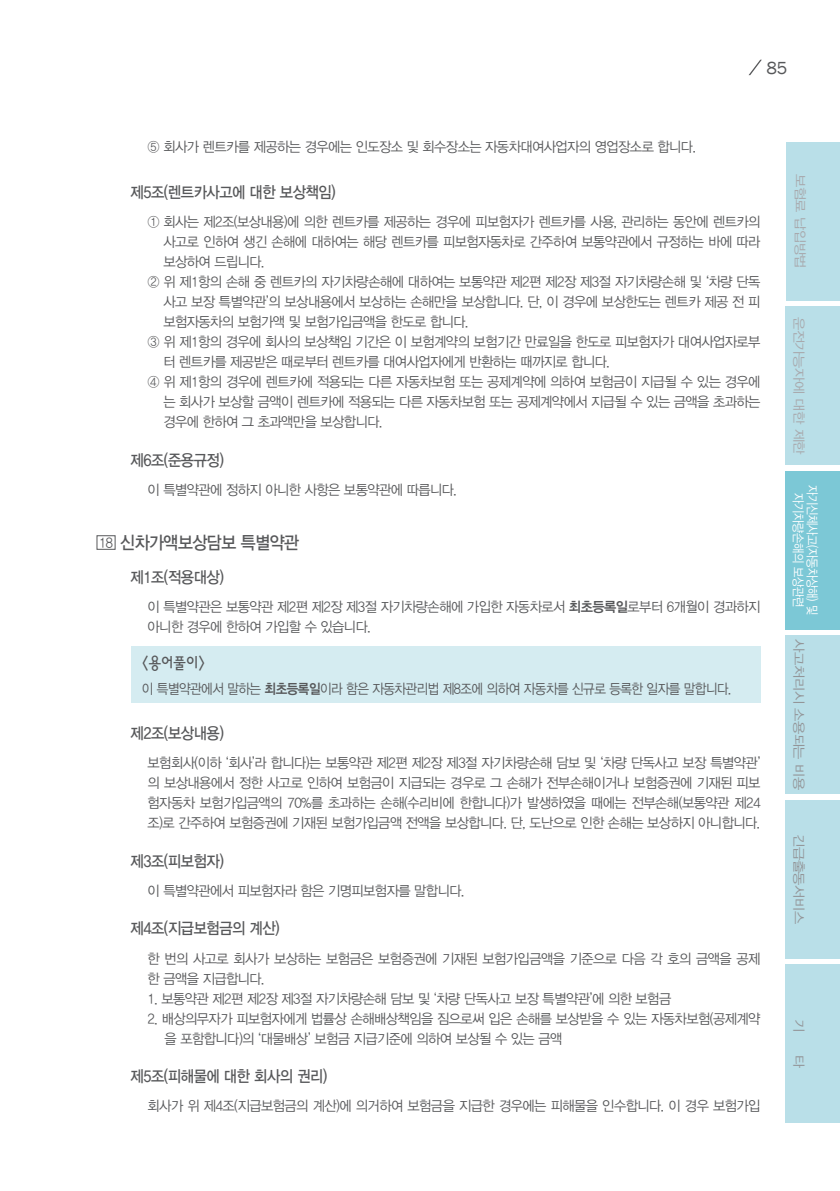
<style>
.page{position:relative;width:840px;height:1191px;background:#fff}
.page>*{position:absolute;margin:0;border:0;box-sizing:border-box;transform-origin:0 0}
.특별약관{font:18px "YDVYGO Std 33";letter-spacing:-.03em;color:#57585a;scale:.9 1}
.t1{font:18px "Franklin Gothic";color:#57585a}
.제1절{font:16px "YDVYGO Std 33";letter-spacing:-.03em;color:#57585a;scale:.9 1}
.용어풀이{font:16px "YDVYGO Std 23";color:#57585a;scale:.9 1}
.본문{font:14px/20px "YDVYGO Std 32";letter-spacing:-.04em;color:#57585a;text-align:justify;scale:.95 1}
.본문_내어쓰기{font:14px/20px "YDVYGO Std 32";letter-spacing:-.04em;color:#57585a;scale:.95 1}
.팁{font:14px "YDVYGO Std 32";letter-spacing:-.04em;color:#57585a;scale:.9 1}
.목차_본문{font:14px "YDVYGO Std 32";color:#57585a;scale:.9 1}
.t2{font:12.8px/14px "YDVYGO Std 12";letter-spacing:-.03em;color:#fff;text-align:center;scale:.87 1}
.t3{font:12.8px "YDVYGO Std 12";letter-spacing:-.03em;color:#939598;scale:1.12 1}
.t4{font:12.8px "YDVYGO Std 12";letter-spacing:-.03em;color:#a8a9ad;scale:1.12 1}
.s1{font-family:"YDVYGO Std 34"}
</style>
<div class="page">
<div style="left:785px;top:142px;width:54px;height:158px;background:#b9dfe8"></div>
<div style="left:784px;top:306px;width:55px;height:159px;background:#b9dfe8"></div>
<div style="left:784px;top:471px;width:55px;height:158px;background:#7cc8d6"></div>
<div style="left:784px;top:635px;width:55px;height:159px;background:#b9dfe8"></div>
<div style="left:784px;top:799px;width:55px;height:159px;background:#b9dfe8"></div>
<div style="left:784px;top:964px;width:55px;height:159px;background:#b9dfe8"></div>
<svg style="left:748px;top:60px;width:13px;height:15px"></svg>
<div style="left:96px;top:535px;width:19px;height:15px;border:1px solid #57585a"></div>
<div style="left:130px;top:646px;width:630px;height:57px;background:#d5ecf1"></div>
<p class="t1" style="left:766px;top:57px;width:23px">85</p>
<p class="본문" style="left:147px;top:137px;width:578px">⑤ 회사가 렌트카를 제공하는 경우에는 인도장소 및 회수장소는 자동차대여사업자의 영업장소로 합니다.</p>
<p class="제1절" style="left:130px;top:184px;width:229px">제5조(렌트카사고에 대한 보상책임)</p>
<p class="본문" style="left:163px;top:212px;width:629px;text-indent:-16px">① 회사는 제2조(보상내용)에 의한 렌트카를 제공하는 경우에 피보험자가 렌트카를 사용, 관리하는 동안에 렌트카의 사고로 인하여 생긴 손해에 대하여는 해당 렌트카를 피보험자동차로 간주하여 보통약관에서 규정하는 바에 따라 보상하여 드립니다.</p>
<p class="본문" style="left:163px;top:272px;width:629px;text-indent:-16px">② 위 제1항의 손해 중 렌트카의 자기차량손해에 대하여는 보통약관 제2편 제2장 제3절 자기차량손해 및 ‘차량 단독 사고 보장 특별약관’의 보상내용에서 보상하는 손해만을 보상합니다. 단, 이 경우에 보상한도는 렌트카 제공 전 피 보험자동차의 보험가액 및 보험가입금액을 한도로 합니다.</p>
<p class="본문" style="left:163px;top:332px;width:629px;text-indent:-16px">③ 위 제1항의 경우에 회사의 보상책임 기간은 이 보험계약의 보험기간 만료일을 한도로 피보험자가 대여사업자로부 터 렌트카를 제공받은 때로부터 렌트카를 대여사업자에게 반환하는 때까지로 합니다.</p>
<p class="본문" style="left:163px;top:372px;width:629px;text-indent:-16px">④ 위 제1항의 경우에 렌트카에 적용되는 다른 자동차보험 또는 공제계약에 의하여 보험금이 지급될 수 있는 경우에 는 회사가 보상할 금액이 렌트카에 적용되는 다른 자동차보험 또는 공제계약에서 지급될 수 있는 금액을 초과하는 경우에 한하여 그 초과액만을 보상합니다.</p>
<p class="제1절" style="left:130px;top:452px;width:105px">제6조(준용규정)</p>
<p class="본문" style="left:147px;top:480px;width:327px">이 특별약관에 정하지 아니한 사항은 보통약관에 따릅니다.</p>
<p class="목차_본문" style="left:99px;top:536px;width:17px">18</p>
<p class="특별약관" style="left:120px;top:533px;width:200px">신차가액보상담보 특별약관</p>
<p class="제1절" style="left:130px;top:569px;width:105px">제1조(적용대상)</p>
<p class="본문" style="left:147px;top:597px;width:646px">이 특별약관은 보통약관 제2편 제2장 제3절 자기차량손해에 가입한 자동차로서 <span class="s1">최초등록일</span>로부터 6개월이 경과하지 아니한 경우에 한하여 가입할 수 있습니다.</p>
<p class="용어풀이" style="left:142px;top:655px;width:72px">&lt;용어풀이&gt;</p>
<p class="팁" style="left:142px;top:682px;width:656px">이 특별약관에서 말하는 <span class="s1">최초등록일</span>이라 함은 자동차관리법 제8조에 의하여 자동차를 신규로 등록한 일자를 말합니다.</p>
<p class="제1절" style="left:130px;top:725px;width:105px">제2조(보상내용)</p>
<p class="본문" style="left:147px;top:753px;width:646px">보험회사(이하 ‘회사’라 합니다)는 보통약관 제2편 제2장 제3절 자기차량손해 담보 및 ‘차량 단독사고 보장 특별약관’ 의 보상내용에서 정한 사고로 인하여 보험금이 지급되는 경우로 그 손해가 전부손해이거나 보험증권에 기재된 피보 험자동차 보험가입금액의 70%를 초과하는 손해(수리비에 한합니다)가 발생하였을 때에는 전부손해(보통약관 제24 조)로 간주하여 보험증권에 기재된 보험가입금액 전액을 보상합니다. 단, 도난으로 인한 손해는 보상하지 아니합니다.</p>
<p class="제1절" style="left:130px;top:853px;width:105px">제3조(피보험자)</p>
<p class="본문" style="left:147px;top:881px;width:335px">이 특별약관에서 피보험자라 함은 기명피보험자를 말합니다.</p>
<p class="제1절" style="left:130px;top:920px;width:167px">제4조(지급보험금의 계산)</p>
<p class="본문" style="left:147px;top:948px;width:646px">한 번의 사고로 회사가 보상하는 보험금은 보험증권에 기재된 보험가입금액을 기준으로 다음 각 호의 금액을 공제 한 금액을 지급합니다.</p>
<p class="본문_내어쓰기" style="left:147px;top:988px;width:552px">1. 보통약관 제2편 제2장 제3절 자기차량손해 담보 및 ‘차량 단독사고 보장 특별약관’에 의한 보험금</p>
<p class="본문_내어쓰기" style="left:164px;top:1008px;width:628px;text-indent:-17px">2. 배상의무자가 피보험자에게 법률상 손해배상책임을 짐으로써 입은 손해를 보상받을 수 있는 자동차보험(공제계약 을 포함합니다)의 ‘대물배상’ 보험금 지급기준에 의하여 보상될 수 있는 금액</p>
<p class="제1절" style="left:130px;top:1068px;width:220px">제5조(피해물에 대한 회사의 권리)</p>
<p class="본문" style="left:147px;top:1096px;width:646px">회사가 위 제4조(지급보험금의 계산)에 의거하여 보험금을 지급한 경우에는 피해물을 인수합니다. 이 경우 보험가입</p>
<p class="t4" style="left:806px;top:174px;width:86px;rotate:90deg">보험료 납입방법</p>
<p class="t4" style="left:805px;top:317px;width:125px;rotate:90deg">운전가능자에 대한 제한</p>
<p class="t2" style="left:818px;top:485px;width:150px;rotate:90deg">자기신체사고(자동차상해) 및 자기차량손해의 보상관련</p>
<p class="t3" style="left:805px;top:639px;width:136px;rotate:90deg">사고처리시 소용되는 비용</p>
<p class="t3" style="left:805px;top:834px;width:82px;rotate:90deg">긴급출동서비스</p>
<p class="t3" style="left:805px;top:1019px;width:13px;rotate:90deg">기</p>
<p class="t3" style="left:805px;top:1054px;width:13px;rotate:90deg">타</p>
</div>
